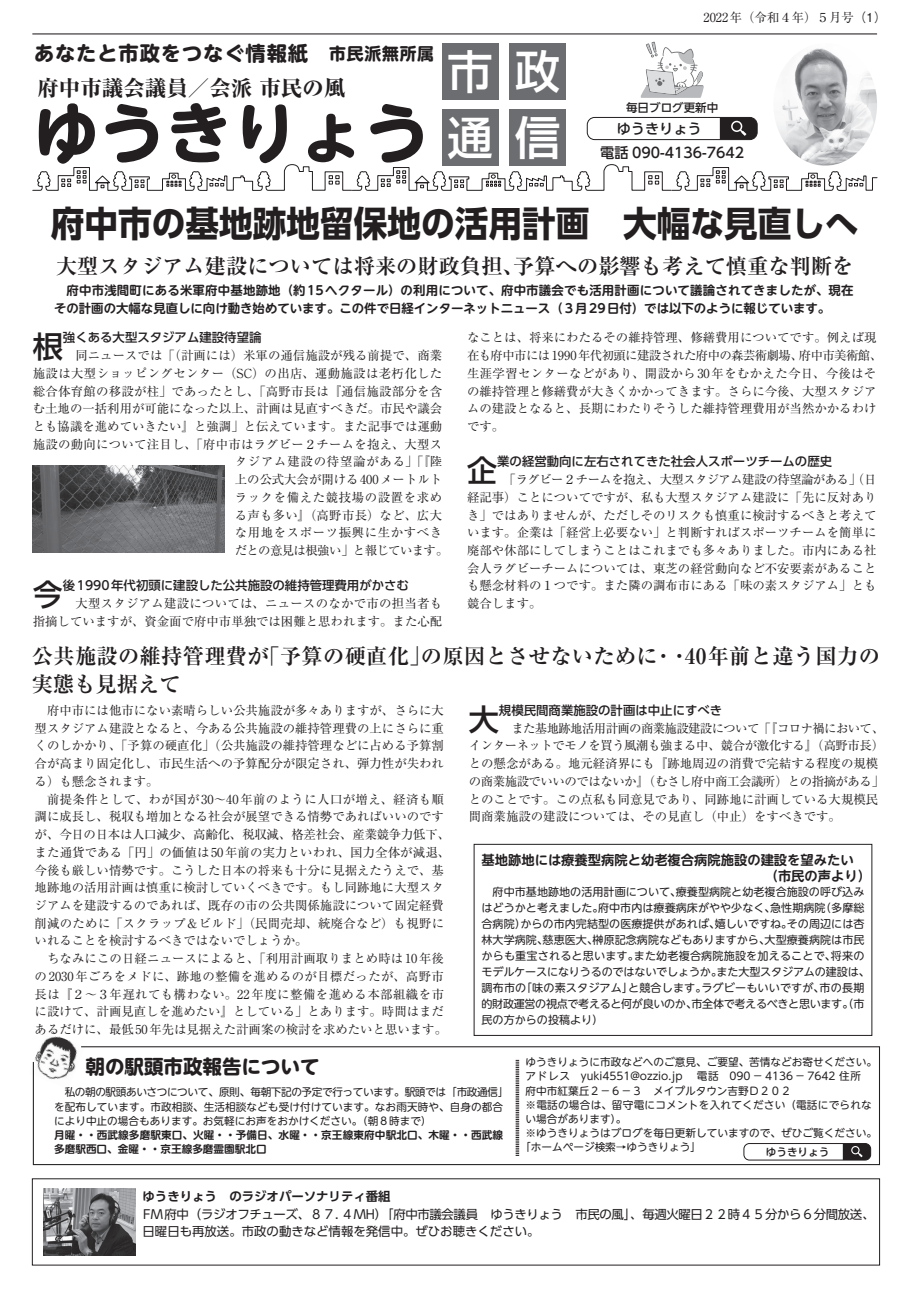
<style>
.page{position:relative;width:911px;height:1290px;background:#fff}
.page>*{position:absolute;margin:0;border:0;box-sizing:border-box;transform-origin:0 0}
.t1{font:700 66.12px "UD Shin M Go Pro";color:#231f20}
.t2{font:500 45.62px/66.5px "Shin Go Pro";color:#fff}
.t3{font:700 35.38px "UD Shin Go Pro";color:#231f20;scale:.95 1}
.t4{font:500 30.12px "UD Shin Go Pro";color:#231f20}
.t5{font:800 21.5px "Ryumin Pro";color:#231f20}
.t6{font:700 21.25px/28.4px "Ryumin Pro";color:#231f20}
.t7{font:700 20.25px "UD Shin M Go Pro";letter-spacing:.045em;color:#231f20}
.t8{font:700 19.5px "UD Shin M Go Pro";color:#231f20}
.t9{font:500 14.12px "UD Shin Go Pro";color:#231f20}
.t10{font:700 13.25px/16px "UD Shin M Go Pro De";color:#231f20}
.t11{font:12.38px/17.8px "Ryumin Pro";color:#231f20}
.t12{font:12.38px/17.8px "Ryumin Pro";letter-spacing:-.035em;color:#231f20}
.t13{font:700 12.38px/17.8px "UD Shin M Go Pro De";letter-spacing:.01em;color:#231f20}
.t14{font:12.38px/17.8px "UD Shin Go Pro";color:#231f20}
.t15{font:500 12.38px "UD Shin Go Pro";color:#231f20}
.t16{font:12.38px "Ryumin Pro";letter-spacing:.02em;color:#231f20}
.t17{font:12.38px "Ryumin Pro";letter-spacing:.03em;color:#231f20}
.t18{font:12.38px "Ryumin Pro";letter-spacing:.05em;color:#231f20}
.t19{font:700 12.38px "UD Shin Go Pro De";color:#231f20}
.t20{font:12.38px "Ryumin Pro";letter-spacing:-.05em;color:#231f20}
.t21{font:12.38px "Ryumin Pro";letter-spacing:.06em;color:#231f20}
.t22{font:12.38px "Ryumin Pro";letter-spacing:.025em;color:#231f20}
.t23{font:500 11.5px "UD Shin Go Pro";color:#231f20}
.t24{font:11.12px/16px "UD Shin M Go Pro";color:#231f20}
.t25{font:10.62px/14.1px "UD Shin M Go Pro";color:#231f20}
.t26{font:700 10.62px/14.1px "UD Shin M Go Pro De";letter-spacing:.01em;color:#231f20}
.t27{font:10.62px "UD Shin M Go Pro";letter-spacing:.02em;color:#231f20}
.t28{font:500 10.62px "UD Shin Go Pro";color:#231f20}
.s1{font-size:16.88px}
.s2{font-family:"Gothic BBB Pro";font-weight:500}
</style>
<div class="page">
<hr style="left:32px;top:33px;width:845px;height:1px;background:#231f20">
<svg style="left:32px;top:164px;width:846px;height:27px"></svg>
<div style="left:442px;top:43px;width:56px;height:57px;background:#6c6d70"></div>
<div style="left:442px;top:109px;width:56px;height:57px;background:#6c6d70"></div>
<div style="left:509px;top:43px;width:57px;height:57px;background:#6c6d70"></div>
<div style="left:509px;top:109px;width:57px;height:57px;background:#6c6d70"></div>
<img style="left:773px;top:48px;width:104px;height:118px">
<div style="left:587px;top:117px;width:170px;height:23px;border:1px solid #231f20;border-radius:7px"></div>
<svg style="left:720px;top:117px;width:37px;height:23px"></svg>
<svg style="left:640px;top:42px;width:63px;height:56px"></svg>
<div style="left:474px;top:844px;width:398px;height:192px;border:1px solid #231f20"></div>
<img style="left:41px;top:1036px;width:33px;height:10px">
<svg style="left:32px;top:1046px;width:848px;height:119px"></svg>
<svg style="left:515px;top:1060px;width:4px;height:96px"></svg>
<div style="left:744px;top:1143px;width:126px;height:17px;background:#fff;border-radius:5px"></div>
<div style="left:743px;top:1143px;width:128px;height:17px;border:1px solid #231f20;border-radius:5px"></div>
<svg style="left:842px;top:1143px;width:28px;height:17px"></svg>
<img style="left:43px;top:1188px;width:92px;height:67px">
<img style="left:33px;top:465px;width:191px;height:87px">
<h3 class="t7" style="left:34px;top:37px;width:401px">あなたと市政をつなぐ情報紙　<span class="s1">市民派無所属</span></h3>
<h3 class="t5" style="left:37px;top:71px;width:309px">府中市議会議員／会派 市民の風</h3>
<h1 class="t1" style="left:33px;top:79px;width:398px">ゆうきりょう</h1>
<h2 class="t2" style="left:447px;top:32px;width:47px">市通</h2>
<h2 class="t2" style="left:515px;top:32px;width:47px">政信</h2>
<p class="t11" style="left:703px;top:8px;width:184px">2022年（令和４年）５月号<span class="s2">（1）</span></p>
<p class="t23" style="left:626px;top:98px;width:94px">毎日ブログ更新中</p>
<p class="t9" style="left:600px;top:142px;width:145px">電話 090-4136-7642</p>
<p class="t9" style="left:616px;top:117px;width:87px">ゆうきりょう</p>
<h3 class="t3" style="left:51px;top:194px;width:852px">府中市の基地跡地留保地の活用計画　大幅な見直しへ</h3>
<h3 class="t6" style="left:56px;top:251px;width:799px">大型スタジアム建設については将来の財政負担、予算への影響も考えて慎重な判断を</h3>
<p class="t13" style="left:54px;top:281px;width:801px">　府中市浅間町にある米軍府中基地跡地（約 15ヘクタール）の利用について、府中市議会でも活用計画について議論されてきましたが、現在その計画の大幅な見直しに向け動き始めています。この件で日経インターネットニュース（３月29日付）では以下のように報じています。</p>
<h3 class="t4" style="left:33px;top:322px;width:32px">根</h3>
<p class="t15" style="left:63px;top:328px;width:200px">強くある大型スタジアム建設待望論</p>
<p class="t11" style="left:63px;top:346px;width:381px">　同ニュースでは「（計画には）米軍の通信施設が残る前提で、商業</p>
<p class="t17" style="left:33px;top:363px;width:411px">施設は大型ショッピングセンター（SC）の出店、運動施設は老朽化した</p>
<p class="t16" style="left:33px;top:381px;width:411px">総合体育館の移設が柱」であったとし、「高野市長は『通信施設部分を含</p>
<p class="t11" style="left:33px;top:399px;width:411px">む土地の一括利用が可能になった以上、計画は見直すべきだ。市民や議会</p>
<p class="t11" style="left:33px;top:417px;width:411px">とも協議を進めていきたい』と強調」と伝えています。また記事では運動</p>
<p class="t16" style="left:33px;top:434px;width:411px">施設の動向について注目し、「府中市はラグビー２チームを抱え、大型ス</p>
<p class="t21" style="left:235px;top:452px;width:209px">タジアム建設の待望論がある」「『陸</p>
<p class="t11" style="left:235px;top:470px;width:209px">上の公式大会が開ける 400メートルト</p>
<p class="t18" style="left:235px;top:487px;width:209px">ラックを備えた競技場の設置を求め</p>
<p class="t22" style="left:235px;top:505px;width:209px">る声も多い』（高野市長）など、広大</p>
<p class="t18" style="left:235px;top:523px;width:209px">な用地をスポーツ振興に生かすべき</p>
<p class="t20" style="left:235px;top:541px;width:215px">だとの意見は根強い」と報じています。</p>
<h3 class="t4" style="left:33px;top:570px;width:32px">今</h3>
<p class="t15" style="left:63px;top:576px;width:347px">後1990年代初頭に建設した公共施設の維持管理費用がかさむ</p>
<p class="t11" style="left:33px;top:594px;width:411px;text-align:right">　大型スタジアム建設については、ニュースのなかで市の担当者も<br>指摘していますが、資金面で府中市単独では困難と思われます。また心配</p>
<p class="t11" style="left:467px;top:328px;width:417px">なことは、将来にわたるその維持管理、修繕費用についてです。例えば現在も府中市には 1990 年代初頭に建設された府中の森芸術劇場、府中市美術館、生涯学習センターなどがあり、開設から 30年をむかえた今日、今後はその維持管理と修繕費が大きくかかってきます。さらに今後、大型スタジアムの建設となると、長期にわたりそうした維持管理費用が当然かかるわけです。</p>
<h3 class="t4" style="left:467px;top:446px;width:32px">企</h3>
<p class="t15" style="left:497px;top:452px;width:336px">業の経営動向に左右されてきた社会人スポーツチームの歴史</p>
<p class="t11" style="left:467px;top:470px;width:411px;text-align:justify;text-indent:30px">　「ラグビー２チームを抱え、大型スタジアム建設の待望論がある」（日経記事）ことについてですが、私も大型スタジアム建設に「先に反対ありき」ではありませんが、ただしそのリスクも慎重に検討するべきと考えています。企業は「経営上必要ない」と判断すればスポーツチームを簡単に廃部や休部にしてしまうことはこれまでも多々ありました。市内にある社会人ラグビーチームについては、東芝の経営動向など不安要素があることも懸念材料の１つです。また隣の調布市にある「味の素スタジアム」とも競合します。</p>
<h3 class="t6" style="left:32px;top:640px;width:849px">公共施設の維持管理費が「予算の硬直化」の原因とさせないために・・40年前と違う国力の実態も見据えて</h3>
<p class="t11" style="left:35px;top:701px;width:417px">　府中市には他市にない素晴らしい公共施設が多々ありますが、さらに大型スタジアム建設となると、今ある公共施設の維持管理費の上にさらに重くのしかかり、「予算の硬直化」（公共施設の維持管理などに占める予算割合が高まり固定化し、市民生活への予算配分が限定され、弾力性が失われる）も懸念されます。<br>　前提条件として、わが国が 30〜40年前のように人口が増え、経済も順調に成長し、税収も増加となる社会が展望できる情勢であればいいのですが、今日の日本は人口減少、高齢化、税収減、格差社会、産業競争力低下、また通貨である「円」の価値は 50年前の実力といわれ、国力全体が減退、今後も厳しい情勢です。こうした日本の将来も十分に見据えたうえで、基地跡地の活用計画は慎重に検討していくべきです。もし同跡地に大型スタジアムを建設するのであれば、既存の市の公共関係施設について固定経費削減のために「スクラップ＆ビルド」（民間売却、統廃合など）も視野にいれることを検討するべきではないでしょうか。<br>　ちなみにこの日経ニュースによると、「利用計画取りまとめ時は 10年後の 2030年ごろをメドに、跡地の整備を進めるのが目標だったが、高野市長は『２〜３年遅れても構わない。22年度に整備を進める本部組織を市に設けて、計画見直しを進めたい』としている」とあります。時間はまだあるだけに、最低 50年先は見据えた計画案の検討を求めたいと思います。</p>
<h3 class="t4" style="left:469px;top:695px;width:32px">大</h3>
<p class="t15" style="left:499px;top:700px;width:225px">規模民間商業施設の計画は中止にすべき</p>
<p class="t12" style="left:469px;top:718px;width:417px;text-indent:30px">　また基地跡地活用計画の商業施設建設について「『コロナ禍において、インターネットでモノを買う風潮も強まる中、競合が激化する』（高野市長）との懸念がある。地元経済界にも『跡地周辺の消費で完結する程度の規模の商業施設でいいのではないか』（むさし府中商工会議所）との指摘がある」とのことです。この点私も同意見であり、同跡地に計画している大規模民間商業施設の建設については、その見直し（中止）をすべきです。</p>
<p class="t10" style="left:764px;top:851px;width:108px;text-indent:-283px">基地跡地には療養型病院と幼老複合病院施設の建設を望みたい<br>（市民の声より）</p>
<p class="t24" style="left:481px;top:883px;width:390px">　府中市基地跡地の活用計画について、療養型病院と幼老複合施設の呼び込みはどうかと考えました。府中市内は療養病床がやや少なく、急性期病院（多摩総合病院）からの市内完結型の医療提供があれば、嬉しいですね。その周辺には杏林大学病院、慈恵医大、榊原記念病院などもありますから、大型療養病院は市民からも重宝されると思います。また幼老複合病院施設を加えることで、将来のモデルケースになりうるのではないでしょうか。また大型スタジアムの建設は、調布市の「味の素スタジアム」と競合します。ラグビーもいいですが、市の長期的財政運営の視点で考えると何が良いのか、市全体で考えるべきと思います。（市民の方からの投稿より）</p>
<p class="t25" style="left:525px;top:1054px;width:353px">ゆうきりょうに市政などへのご意見、ご要望、苦情などお寄せください。</p>
<p class="t25" style="left:525px;top:1069px;width:348px">アドレス　yuki4551@ozzio.jp 　電話　090 － 4136 － 7642 住所　</p>
<p class="t25" style="left:525px;top:1083px;width:281px">府中市紅葉丘２－６－３　メイプルタウン吉野Ｄ２０２ 　</p>
<p class="t27" style="left:525px;top:1096px;width:348px">※電話の場合は、留守電にコメントを入れてください（電話にでられな</p>
<p class="t25" style="left:525px;top:1111px;width:102px">い場合があります）。</p>
<p class="t25" style="left:525px;top:1125px;width:353px">※ゆうきりょうはブログを毎日更新していますので、ぜひご覧ください。</p>
<p class="t25" style="left:520px;top:1139px;width:182px">「ホームページ検索→ゆうきりょう」</p>
<h3 class="t8" style="left:86px;top:1050px;width:235px">朝の駅頭市政報告について</h3>
<p class="t25" style="left:54px;top:1085px;width:456px">　私の朝の駅頭あいさつについて、原則、毎朝下記の予定で行っています。駅頭では「市政通信」を配布しています。市政相談、生活相談なども受け付けています。なお雨天時や、自身の都合により中止の場合もあります。お気軽にお声をおかけください。（朝８時まで）</p>
<p class="t26" style="left:54px;top:1127px;width:450px">月曜・・西武線多磨駅東口、火曜・・予備日、水曜・・京王線東府中駅北口、木曜・・西武線多磨駅西口、金曜・・京王線多磨霊園駅北口</p>
<p class="t19" style="left:142px;top:1186px;width:250px">ゆうきりょう　のラジオパーソナリティ番組</p>
<p class="t14" style="left:142px;top:1204px;width:733px">FM 府中（ラジオフチューズ、８７．４MH）「府中市議会議員　ゆうきりょう　市民の風」、毎週火曜日２２時４５分から６分間放送、日曜日も再放送。市政の動きなど情報を発信中。ぜひお聴きください。</p>
<p class="t28" style="left:766px;top:1143px;width:65px">ゆうきりょう</p>
</div>
